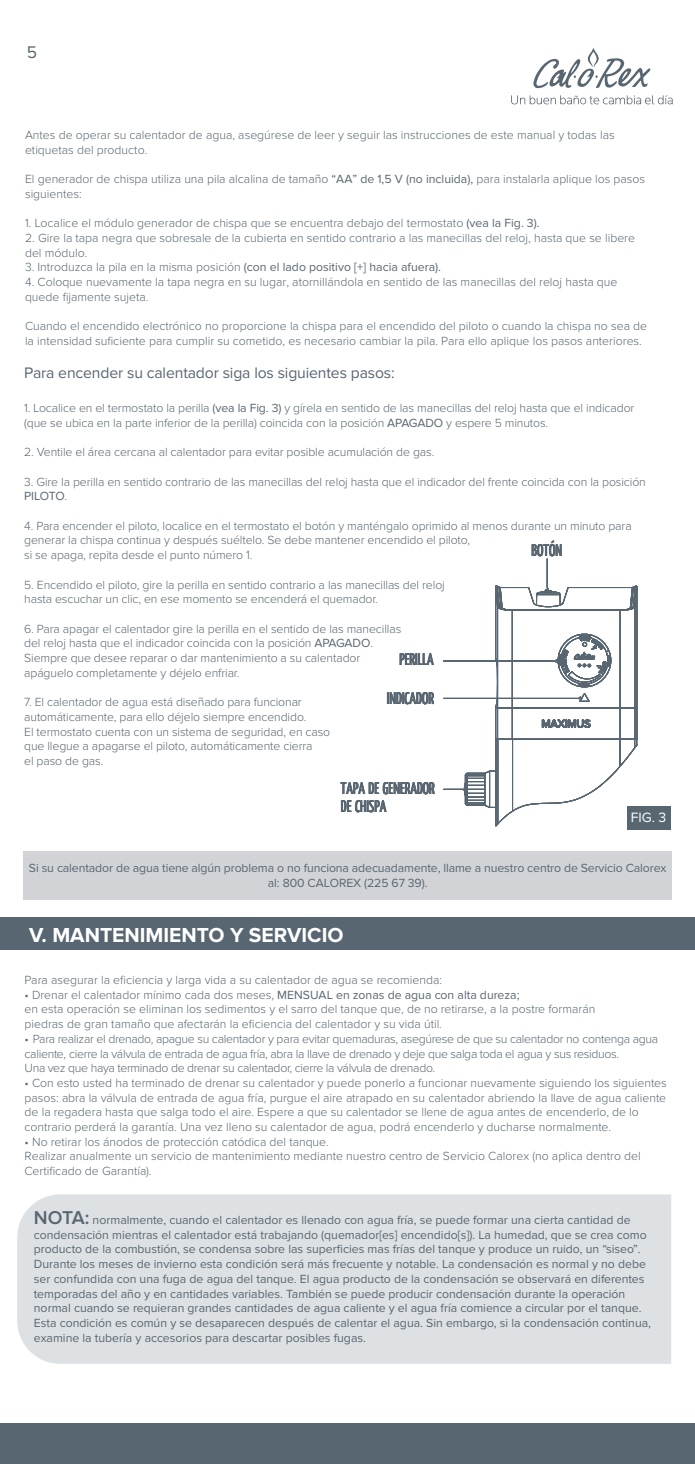
<style>
.page{position:relative;width:695px;height:1464px;background:#fff}
.page>*{position:absolute;margin:0;border:0;box-sizing:border-box;transform-origin:0 0}
.t1{font:700 21px "Proxima Nova";color:#fff}
.t2{font:17.5px "Proxima Nova";color:#586672}
.t3{font:16.62px/17.8px "Yanone Kaffeesatz";color:#586672;scale:.9 1}
.t4{font:15.75px "Proxima Nova";letter-spacing:-.01em;color:#586672}
.t5{font:14px "Proxima Nova";color:#fff}
.t6{font:300 12.25px/14.7px "Proxima Nova";color:#586672}
.t7{font:12.25px/14.7px "Proxima Nova";color:#586672;text-align:center}
.t8{font:300 12.25px/14.7px "Proxima Nova";letter-spacing:-.025em;color:#586672}
.s1{font-weight:400}
.s2{font-weight:600;font-size:19.25px}
</style>
<div class="page">
<div style="left:0;top:1423px;width:694px;height:40px;background:#586672"></div>
<hr style="left:694px;top:1423px;width:1px;height:40px;background:#586672">
<div style="left:17px;top:1194px;width:654px;height:169px;background:#dee1e3"></div>
<div style="left:626px;top:806px;width:44px;height:23px;background:#586672"></div>
<div style="left:0;top:917px;width:694px;height:32px;background:#586672"></div>
<div style="left:24px;top:852px;width:647px;height:48px;background:#d2d3d7"></div>
<svg style="left:533px;top:48px;width:117px;height:41px"></svg>
<svg style="left:511px;top:95px;width:161px;height:9px"></svg>
<hr style="left:495px;top:586px;width:1px;height:72px;background:#586672">
<hr style="left:636px;top:586px;width:1px;height:122px;background:#586672">
<hr style="left:497px;top:606px;width:1px;height:102px;background:#586672">
<hr style="left:512px;top:610px;width:1px;height:98px;background:#586672">
<hr style="left:619px;top:610px;width:1px;height:98px;background:#586672">
<hr style="left:634px;top:606px;width:1px;height:102px;background:#586672">
<svg style="left:495px;top:559px;width:142px;height:52px"></svg>
<svg style="left:443px;top:635px;width:228px;height:191px"></svg>
<h2 class="t2" style="left:27px;top:42px;width:12px">5</h2>
<p class="t6" style="left:25px;top:128px;width:591px">Antes de operar su calentador de agua, asegúrese de leer y seguir las instrucciones de este manual y todas las etiquetas del producto.</p>
<p class="t6" style="left:25px;top:172px;width:621px">El generador de chispa utiliza una pila alcalina de tamaño <span class="s1">“AA” de 1,5 V (no incluida),</span> para instalarla aplique los pasos siguientes:</p>
<p class="t6" style="left:25px;top:216px;width:516px">1. Localice el módulo generador de chispa que se encuentra debajo del termostato <span class="s1">(vea la Fig. 3).</span></p>
<p class="t6" style="left:25px;top:231px;width:611px">2. Gire la tapa negra que sobresale de la cubierta en sentido contrario a las manecillas del reloj, hasta que se libere del módulo.</p>
<p class="t6" style="left:25px;top:260px;width:417px">3. Introduzca la pila en la misma posición <span class="s1">(con el lado positivo [+] hacia afuera).</span></p>
<p class="t6" style="left:25px;top:275px;width:594px">4. Coloque nuevamente la tapa negra en su lugar, atornillándola en sentido de las manecillas del reloj hasta que quede fijamente sujeta.</p>
<p class="t6" style="left:25px;top:319px;width:623px">Cuando el encendido electrónico no proporcione la chispa para el encendido del piloto o cuando la chispa no sea de la intensidad suficiente para cumplir su cometido, es necesario cambiar la pila. Para ello aplique los pasos anteriores.</p>
<p class="t4" style="left:24px;top:364px;width:372px">Para encender su calentador siga los siguientes pasos:</p>
<p class="t6" style="left:24px;top:401px;width:611px">1. Localice en el termostato la perilla <span class="s1">(vea la Fig. 3)</span> y gírela en sentido de las manecillas del reloj hasta que el indicador (que se ubica en la parte inferior de la perilla) coincida con la posición <span class="s1">APAGADO</span> y espere 5 minutos.</p>
<p class="t6" style="left:24px;top:445px;width:411px">2. Ventile el área cercana al calentador para evitar posible acumulación de gas.</p>
<p class="t6" style="left:24px;top:475px;width:623px">3. Gire la perilla en sentido contrario de las manecillas del reloj hasta que el indicador del frente coincida con la posición<br><span class="s1">PILOTO</span>.</p>
<p class="t6" style="left:24px;top:519px;width:609px">4. Para encender el piloto, localice en el termostato el botón y manténgalo oprimido al menos durante un minuto para generar la chispa continua y después suéltelo. Se debe mantener encendido el piloto,<br>si se apaga, repita desde el punto número 1.</p>
<p class="t6" style="left:24px;top:577px;width:422px">5. Encendido el piloto, gire la perilla en sentido contrario a las manecillas del reloj hasta escuchar un clic, en ese momento se encenderá el quemador.</p>
<p class="t6" style="left:24px;top:622px;width:378px">6. Para apagar el calentador gire la perilla en el sentido de las manecillas del reloj hasta que el indicador coincida con la posición <span class="s1">APAGADO</span>.<br>Siempre que desee reparar o dar mantenimiento a su calentador apáguelo completamente y déjelo enfriar.</p>
<p class="t6" style="left:24px;top:695px;width:307px">7. El calentador de agua está diseñado para funcionar automáticamente, para ello déjelo siempre encendido.<br>El termostato cuenta con un sistema de seguridad, en caso que llegue a apagarse el piloto, automáticamente cierra<br>el paso de gas.</p>
<h3 class="t3" style="left:531px;top:540px;width:35px">BOTÓN</h3>
<h3 class="t3" style="left:399px;top:650px;width:40px">PERILLA</h3>
<h3 class="t3" style="left:387px;top:688px;width:54px">INDICADOR</h3>
<h3 class="t3" style="left:341px;top:779px;width:106px">TAPA DE GENERADOR<br>DE CHISPA</h3>
<p class="t5" style="left:630px;top:809px;width:37px">FIG. 3</p>
<p class="t7" style="left:29px;top:861px;width:639px">Si su calentador de agua tiene algún problema o no funciona adecuadamente, llame a nuestro centro de Servicio Calorex al: 800 CALOREX (225 67 39).</p>
<h1 class="t1" style="left:29px;top:922px;width:316px">V. MANTENIMIENTO Y SERVICIO</h1>
<p class="t6" style="left:24px;top:973px;width:419px">Para asegurar la eficiencia y larga vida a su calentador de agua se recomienda:</p>
<p class="t6" style="left:24px;top:987px;width:572px">• Drenar el calentador mínimo cada dos meses, <span class="s1">MENSUAL en zonas de agua con alta dureza;<br></span>en esta operación se eliminan los sedimentos y el sarro del tanque que, de no retirarse, a la postre formarán piedras de gran tamaño que afectarán la eficiencia del calentador y su vida útil.</p>
<p class="t8" style="left:25px;top:1032px;width:635px">• Para realizar el drenado, apague su calentador y para evitar quemaduras, asegúrese de que su calentador no contenga agua caliente, cierre la válvula de entrada de agua fría, abra la llave de drenado y deje que salga toda el agua y sus residuos.<br>Una vez que haya terminado de drenar su calentador, cierre la válvula de drenado.</p>
<p class="t6" style="left:25px;top:1076px;width:643px">• Con esto usted ha terminado de drenar su calentador y puede ponerlo a funcionar nuevamente siguiendo los siguientes pasos: abra la válvula de entrada de agua fría, purgue el aire atrapado en su calentador abriendo la llave de agua caliente de la regadera hasta que salga todo el aire. Espere a que su calentador se llene de agua antes de encenderlo, de lo contrario perderá la garantía. Una vez lleno su calentador de agua, podrá encenderlo y ducharse normalmente.</p>
<p class="t6" style="left:25px;top:1134px;width:617px">• No retirar los ánodos de protección catódica del tanque.<br>Realizar anualmente un servicio de mantenimiento mediante nuestro centro de Servicio Calorex (no aplica dentro del<br>Certificado de Garantía).</p>
<p class="t7" style="left:34px;top:1212px;width:618px;text-align:left"><span class="s2">NOTA:</span> normalmente, cuando el calentador es llenado con agua fría, se puede formar una cierta cantidad de condensación mientras el calentador está trabajando (quemador[es] encendido[s]). La humedad, que se crea como producto de la combustión, se condensa sobre las superficies mas frías del tanque y produce un ruido, un “siseo”.<br>Durante los meses de invierno esta condición será más frecuente y notable. La condensación es normal y no debe ser confundida con una fuga de agua del tanque. El agua producto de la condensación se observará en diferentes temporadas del año y en cantidades variables. También se puede producir condensación durante la operación normal cuando se requieran grandes cantidades de agua caliente y el agua fría comience a circular por el tanque.<br>Esta condición es común y se desaparecen después de calentar el agua. Sin embargo, si la condensación continua, examine la tubería y accesorios para descartar posibles fugas.</p>
</div>
